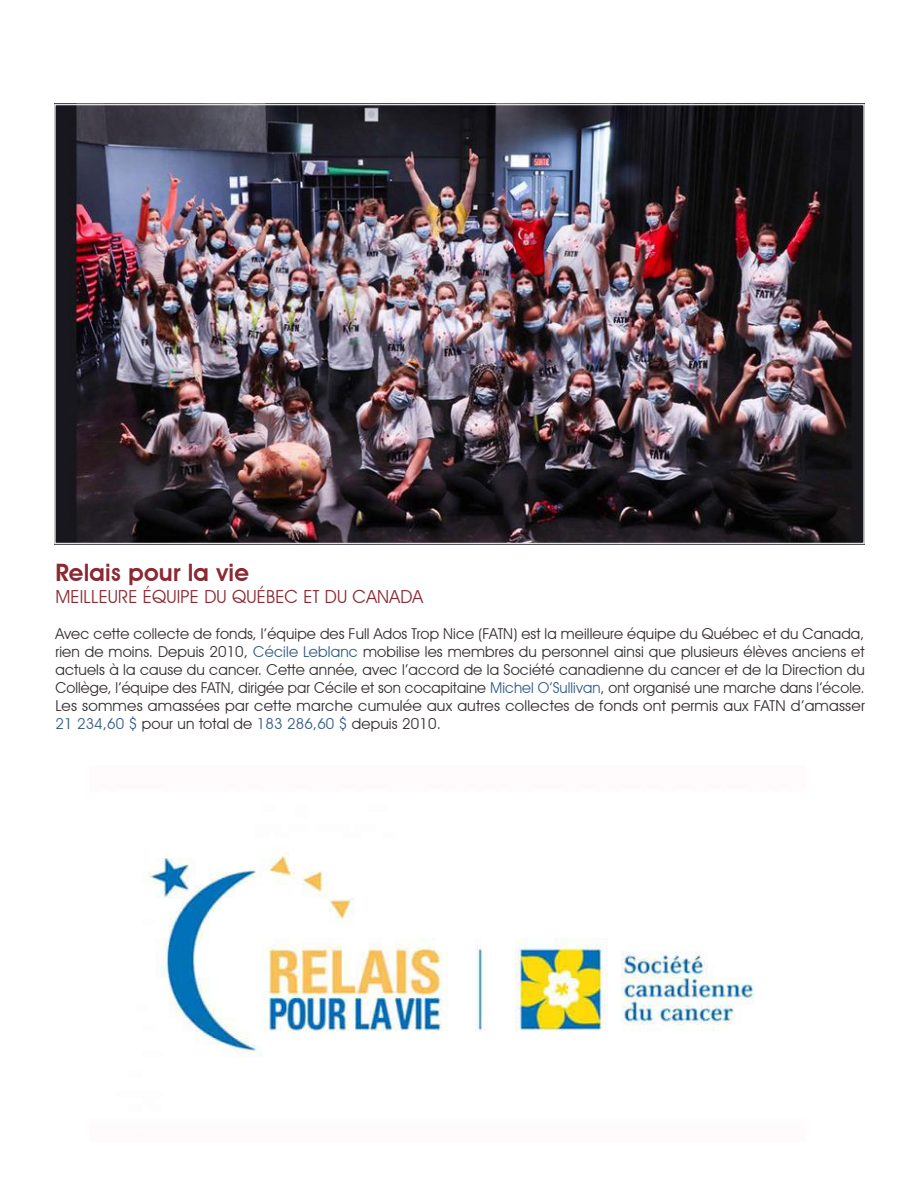
<style>
.page{position:relative;width:918px;height:1188px;background:#fff}
.page>*{position:absolute;margin:0;border:0;box-sizing:border-box;transform-origin:0 0}
.t1{font:600 24px "Avant Garde IT Cby BT";letter-spacing:.01em;color:#8a2932}
.t2{font:18px "Avant Garde IT Cby BT";letter-spacing:.01em;color:#8a2932}
.t3{font:15px/18px "Avant Garde IT Cby BT";letter-spacing:.01em;color:#342d30;text-align:justify}
.s1{color:#345984}
</style>
<div class="page">
<img style="left:57px;top:107px;width:805px;height:434px">
<div style="left:54px;top:104px;width:811px;height:440px;border:2px solid #e0e0e1"></div>
<img style="left:142px;top:853px;width:612px;height:205px">
<p class="t1" style="left:55px;top:558px;width:195px">Relais pour la vie</p>
<p class="t2" style="left:55px;top:586px;width:369px">MEILLEURE ÉQUIPE DU QUÉBEC ET DU CANADA</p>
<p class="t3" style="left:55px;top:625px;width:811px">Avec cette collecte de fonds, l’équipe des Full Ados Trop Nice (FATN) est la meilleure équipe du Québec et du Canada, rien de moins. Depuis 2010, <span class="s1">Cécile Leblanc</span> mobilise les membres du personnel ainsi que plusieurs élèves anciens et actuels à la cause du cancer. Cette année, avec l’accord de la Société canadienne du cancer et de la Direction du Collège, l’équipe des FATN, dirigée par Cécile et son cocapitaine <span class="s1">Michel O’Sullivan</span>, ont organisé une marche dans l’école.</p>
<p class="t3" style="left:55px;top:697px;width:811px">Les sommes amassées par cette marche cumulée aux autres collectes de fonds ont permis aux FATN d’amasser<br><span class="s1">21 234,60 $</span> pour un total de <span class="s1">183 286,60 $</span> depuis 2010.</p>
</div>
